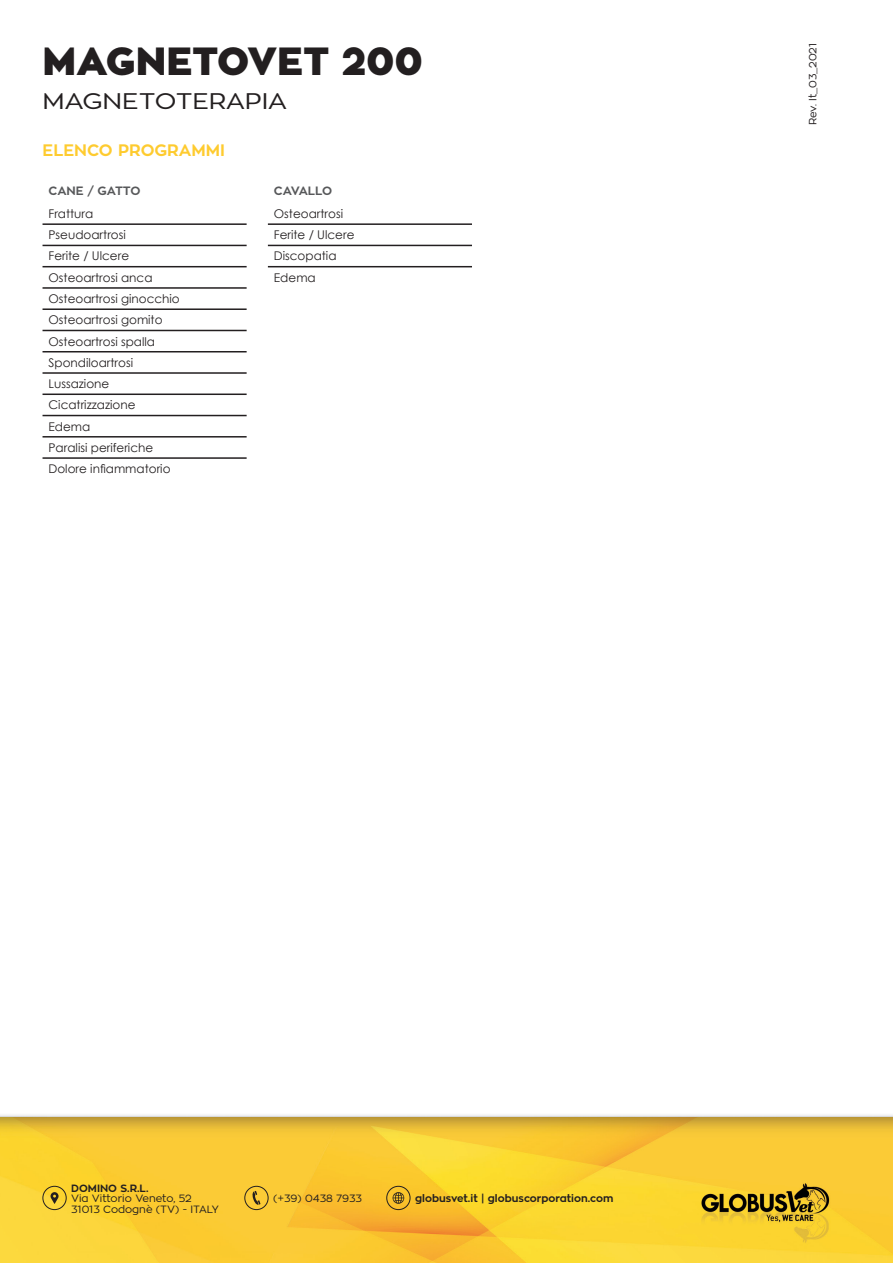
<style>
.page{position:relative;width:893px;height:1263px;background:#fff}
.page>*{position:absolute;margin:0;border:0;box-sizing:border-box;transform-origin:0 0}
.t1{font:900 39px "Zona Pro";color:#231f20}
.t2{font:22.5px "Zona Pro";color:#231f20;scale:1.14 1}
.t3{font:700 16.5px "Zona Pro";color:#fecb2f}
.t4{font:12px/21.3px "Century Gothic";color:#231f20}
.t5{font:700 12px "Zona Pro";letter-spacing:-.005em;color:#57585a}
.t6{font:700 12px "Zona Pro";letter-spacing:-.025em;color:#57585a}
.t7{font:10.5px/10.5px "Zona Pro";color:#231f20}
.t8{font:700 10.5px "Zona Pro";color:#231f20}
</style>
<div class="page">
<img style="left:0;top:223px;width:893px;height:1040px">
<div style="left:43px;top:1186px;width:24px;height:24px;border:1px solid #231f20;border-radius:50%"></div>
<svg style="left:51px;top:1192px;width:8px;height:12px"></svg>
<div style="left:244px;top:1186px;width:24px;height:24px;border:1px solid #231f20;border-radius:50%"></div>
<svg style="left:251px;top:1191px;width:9px;height:14px"></svg>
<div style="left:386px;top:1186px;width:24px;height:24px;border:1px solid #231f20;border-radius:50%"></div>
<svg style="left:393px;top:1192px;width:11px;height:12px"></svg>
<hr style="left:43px;top:223px;width:204px;height:2px;background:#231f20">
<hr style="left:43px;top:266px;width:204px;height:1px;background:#231f20">
<hr style="left:43px;top:287px;width:204px;height:2px;background:#231f20">
<hr style="left:43px;top:308px;width:204px;height:2px;background:#231f20">
<hr style="left:43px;top:330px;width:204px;height:1px;background:#231f20">
<hr style="left:43px;top:351px;width:204px;height:1px;background:#231f20">
<hr style="left:43px;top:245px;width:204px;height:1px;background:#231f20">
<hr style="left:43px;top:372px;width:204px;height:2px;background:#231f20">
<hr style="left:43px;top:393px;width:204px;height:2px;background:#231f20">
<hr style="left:43px;top:415px;width:204px;height:1px;background:#231f20">
<hr style="left:43px;top:436px;width:204px;height:1px;background:#231f20">
<hr style="left:43px;top:457px;width:204px;height:2px;background:#231f20">
<hr style="left:268px;top:223px;width:204px;height:2px;background:#231f20">
<hr style="left:268px;top:245px;width:204px;height:1px;background:#231f20">
<hr style="left:268px;top:266px;width:204px;height:1px;background:#231f20">
<h1 class="t1" style="left:43px;top:35px;width:382px">MAGNETOVET 200</h1>
<h2 class="t2" style="left:43px;top:86px;width:216px">MAGNETOTERAPIA</h2>
<h3 class="t3" style="left:43px;top:140px;width:184px">ELENCO PROGRAMMI</h3>
<p class="t5" style="left:49px;top:183px;width:94px">CANE / GATTO</p>
<p class="t4" style="left:49px;top:203px;width:133px">Frattura<br>Pseudoartrosi<br>Ferite / Ulcere<br>Osteoartrosi anca<br>Osteoartrosi ginocchio<br>Osteoartrosi gomito<br>Osteoartrosi spalla<br>Spondiloartrosi<br>Lussazione<br>Cicatrizzazione<br>Edema<br>Paralisi periferiche<br>Dolore infiammatorio</p>
<p class="t6" style="left:274px;top:183px;width:60px">CAVALLO</p>
<p class="t4" style="left:274px;top:203px;width:82px">Osteoartrosi<br>Ferite / Ulcere<br>Discopatia<br>Edema</p>
<p class="t7" style="left:807px;top:125px;width:84px;rotate:-90deg">Rev. It_03_2021</p>
<p class="t8" style="left:71px;top:1181px;width:79px">DOMINO S.R.L.</p>
<p class="t7" style="left:71px;top:1193px;width:149px">Via Vittorio Veneto, 52<br>31013 Codognè (TV) - ITALY</p>
<p class="t7" style="left:273px;top:1193px;width:90px">(+39) 0438 7933</p>
<p class="t8" style="left:415px;top:1192px;width:200px">globusvet.it | globuscorporation.com</p>
</div>
